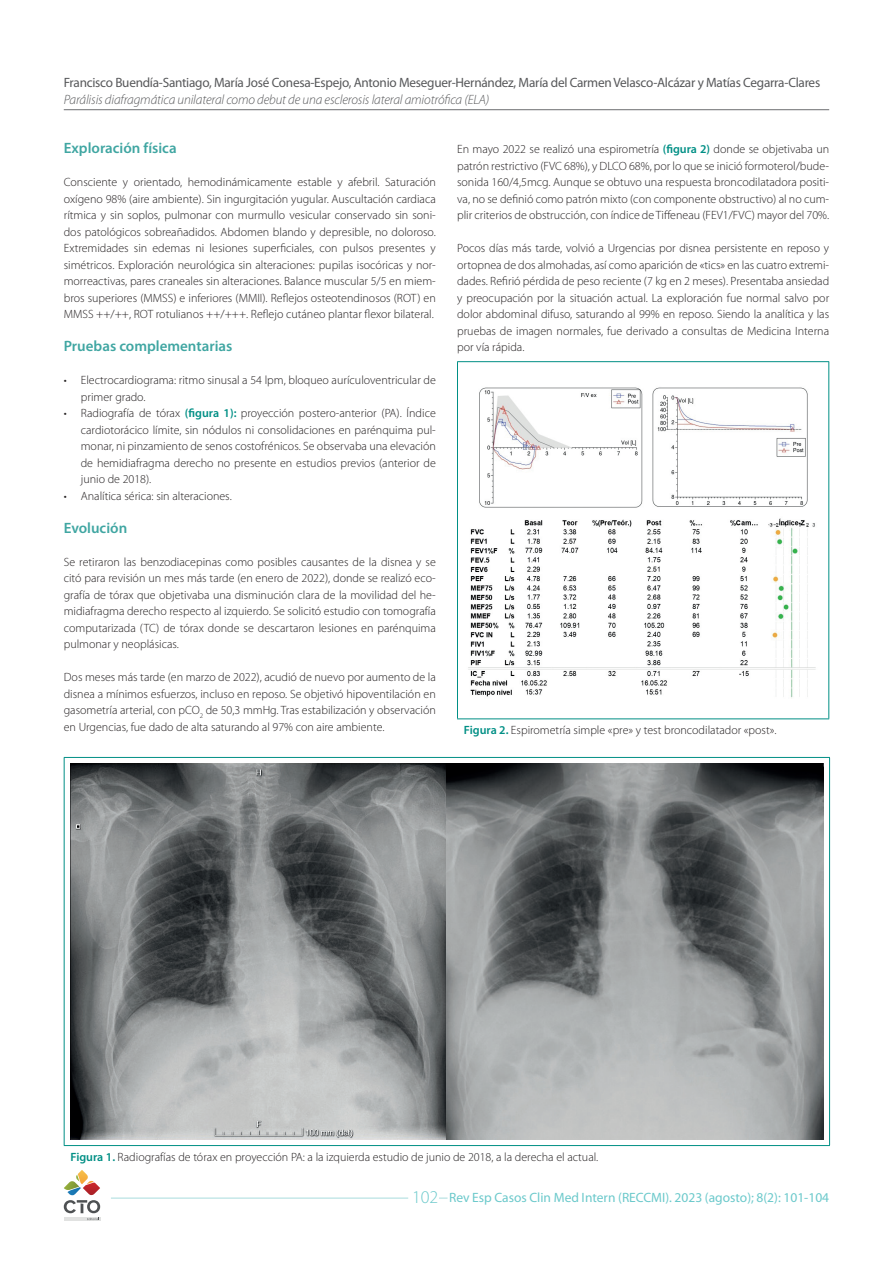
<style>
.page{position:relative;width:893px;height:1263px;background:#fff}
.page>*{position:absolute;margin:0;border:0;box-sizing:border-box;transform-origin:0 0}
._02_Segundo_Orden{font:600 15px "Myriad Pro";color:#40a6a2}
.t1{font:13.5px "Myriad Pro";letter-spacing:-.02em;color:#57585a}
.t2{font:italic 300 13.5px "Myriad Pro";letter-spacing:-.01em;color:#57585a}
.t3{font:13.5px "Myriad Pro";color:#6bc9cb}
._01_Texto_comun{font:300 12px/16.5px "Myriad Pro";color:#231f20;text-align:justify}
.s1{font-weight:600;color:#008f85}
.s2{font-weight:300;font-size:18px}
</style>
<div class="page">
<hr style="left:64px;top:109px;width:765px;height:1px;background:#6c6d70">
<hr style="left:64px;top:1217px;width:36px;height:4px;background:#e1e2e1">
<svg style="left:64px;top:1170px;width:36px;height:50px"></svg>
<hr style="left:111px;top:1198px;width:297px;height:1px;background:#a8dcdd">
<hr style="left:457px;top:361px;width:372px;height:1px;background:#008f85">
<hr style="left:457px;top:362px;width:1px;height:356px;background:#008f85">
<hr style="left:828px;top:362px;width:1px;height:356px;background:#008f85">
<hr style="left:457px;top:718px;width:372px;height:1px;background:#008f85">
<img style="left:468px;top:387px;width:348px;height:311px">
<hr style="left:64px;top:757px;width:766px;height:1px;background:#008f85">
<hr style="left:64px;top:758px;width:1px;height:387px;background:#008f85">
<hr style="left:829px;top:758px;width:1px;height:387px;background:#008f85">
<hr style="left:64px;top:1145px;width:766px;height:1px;background:#008f85">
<img style="left:71px;top:764px;width:752px;height:375px">
<p class="t1" style="left:64px;top:74px;width:758px">Francisco Buendía-Santiago, María José Conesa-Espejo, Antonio Meseguer-Hernández, María del Carmen Velasco-Alcázar y Matías Cegarra-Clares</p>
<p class="t2" style="left:64px;top:92px;width:427px">Parálisis diafragmática unilateral como debut de una esclerosis lateral amiotrófica (ELA)</p>
<p class="_02_Segundo_Orden" style="left:64px;top:138px;width:114px">Exploración física</p>
<p class="_01_Texto_comun" style="left:64px;top:174px;width:374px">Consciente y orientado, hemodinámicamente estable y afebril. Saturación oxígeno 98% (aire ambiente). Sin ingurgitación yugular. Auscultación cardiaca rítmica y sin soplos, pulmonar con murmullo vesicular conservado sin soni&shy;dos patológicos sobreañadidos. Abdomen blando y depresible, no doloroso.<br>Extremidades sin edemas ni lesiones superficiales, con pulsos presentes y simétricos. Exploración neurológica sin alteraciones: pupilas isocóricas y nor&shy;morreactivas, pares craneales sin alteraciones. Balance muscular 5/5 en miem&shy;bros superiores (MMSS) e inferiores (MMII). Reflejos osteotendinosos (ROT) en MMSS ++/++, ROT rotulianos ++/+++. Reflejo cutáneo plantar flexor bilateral.</p>
<p class="_02_Segundo_Orden" style="left:64px;top:336px;width:170px">Pruebas complementarias</p>
<p class="_01_Texto_comun" style="left:81px;top:372px;width:357px;text-indent:-17px">• Electrocardiograma: ritmo sinusal a 54 lpm, bloqueo aurículoventricular de primer grado.</p>
<p class="_01_Texto_comun" style="left:81px;top:405px;width:357px;text-indent:-17px">• Radiografía de tórax <span class="s1">(figura 1):</span> proyección postero-anterior (PA). Índice cardiotorácico límite, sin nódulos ni consolidaciones en parénquima pul&shy;monar, ni pinzamiento de senos costofrénicos. Se observaba una elevación de hemidiafragma derecho no presente en estudios previos (anterior de junio de 2018).</p>
<p class="_01_Texto_comun" style="left:64px;top:487px;width:169px">• Analítica sérica: sin alteraciones.</p>
<p class="_02_Segundo_Orden" style="left:64px;top:518px;width:65px">Evolución</p>
<p class="_01_Texto_comun" style="left:64px;top:553px;width:374px">Se retiraron las benzodiacepinas como posibles causantes de la disnea y se citó para revisión un mes más tarde (en enero de 2022), donde se realizó eco&shy;grafía de tórax que objetivaba una disminución clara de la movilidad del he&shy;midiafragma derecho respecto al izquierdo. Se solicitó estudio con tomografía computarizada (TC) de tórax donde se descartaron lesiones en parénquima pulmonar y neoplásicas.</p>
<p class="_01_Texto_comun" style="left:64px;top:669px;width:374px">Dos meses más tarde (en marzo de 2022), acudió de nuevo por aumento de la disnea a mínimos esfuerzos, incluso en reposo. Se objetivó hipoventilación en gasometría arterial, con pCO<sub>2</sub> de 50,3 mmHg. Tras estabilización y observación en Urgencias, fue dado de alta saturando al 97% con aire ambiente.</p>
<p class="_01_Texto_comun" style="left:457px;top:141px;width:374px">En mayo 2022 se realizó una espirometría <span class="s1">(figura 2)</span> donde se objetivaba un patrón restrictivo (FVC 68%), y DLCO 68%, por lo que se inició formoterol/bude&shy;sonida 160/4,5mcg. Aunque se obtuvo una respuesta broncodilatadora positi&shy;va, no se definió como patrón mixto (con componente obstructivo) al no cum&shy;plir criterios de obstrucción, con índice de Tiffeneau (FEV1/FVC) mayor del 70%.</p>
<p class="_01_Texto_comun" style="left:457px;top:240px;width:374px">Pocos días más tarde, volvió a Urgencias por disnea persistente en reposo y ortopnea de dos almohadas, así como aparición de «tics» en las cuatro extremi&shy;dades. Refirió pérdida de peso reciente (7 kg en 2 meses). Presentaba ansiedad y preocupación por la situación actual. La exploración fue normal salvo por dolor abdominal difuso, saturando al 99% en reposo. Siendo la analítica y las pruebas de imagen normales, fue derivado a consultas de Medicina Interna por vía rápida.</p>
<p class="_01_Texto_comun" style="left:464px;top:722px;width:314px"><span class="s1">Figura 2.</span> Espirometría simple «pre» y test broncodilatador «post».</p>
<p class="_01_Texto_comun" style="left:71px;top:1149px;width:529px"><span class="s1">Figura 1.</span> Radiografías de tórax en proyección PA: a la izquierda estudio de junio de 2018, a la derecha el actual.</p>
<p class="t3" style="left:412px;top:1189px;width:419px"><span class="s2">102</span> Rev Esp Casos Clin Med Intern (RECCMI). 2023 (agosto); 8(2): 101-104</p>
</div>
